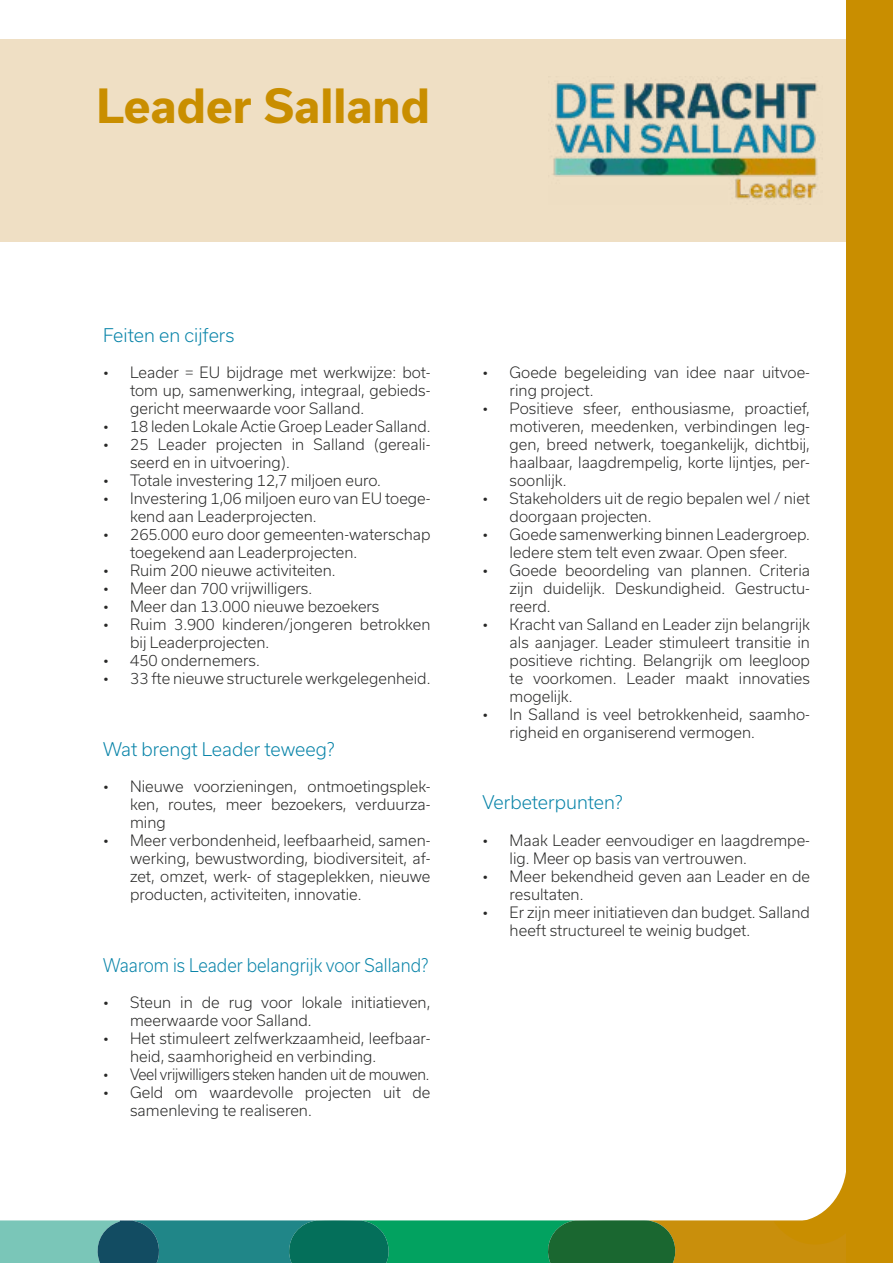
<style>
.page{position:relative;width:893px;height:1263px;background:#fff}
.page>*{position:absolute;margin:0;border:0;box-sizing:border-box;transform-origin:0 0}
.t1{font:700 45px "Usual";color:#c98e00}
.t2{font:300 18px "Usual";color:#0783a8}
.t3{font:300 18px "Usual";color:#0783a8;scale:.92 1}
.t4{font:300 15px/18px "Usual";color:#282827}
.t5{font:300 15px "Usual";letter-spacing:-.02em;color:#282827;scale:.95 1}
</style>
<div class="page">
<div style="left:0;top:39px;width:893px;height:203px;background:#efdfc4"></div>
<img style="left:550px;top:78px;width:268px;height:122px">
<div style="left:846px;top:0;width:47px;height:1263px;background:#c98e00"></div>
<svg style="left:0;top:1172px;width:846px;height:91px"></svg>
<h1 class="t1" style="left:97px;top:80px;width:335px">Leader Salland</h1>
<p class="t2" style="left:103px;top:325px;width:133px">Feiten en cijfers</p>
<p class="t4" style="left:130px;top:363px;width:302px;text-align:justify;text-indent:-27px">• Leader = EU bijdrage met werkwijze: bot&shy;tom up, samenwerking, integraal, gebieds&shy;gericht meerwaarde voor Salland.</p>
<p class="t4" style="left:103px;top:417px;width:329px">• 18 leden Lokale Actie Groep Leader Salland.</p>
<p class="t4" style="left:130px;top:435px;width:302px;text-indent:-27px">• 25 Leader projecten in Salland (gereali&shy;seerd en in uitvoering).</p>
<p class="t4" style="left:103px;top:471px;width:279px">• Totale investering 12,7 miljoen euro.</p>
<p class="t4" style="left:130px;top:489px;width:302px;text-indent:-27px">• Investering 1,06 miljoen euro van EU toege&shy;kend aan Leaderprojecten.</p>
<p class="t4" style="left:130px;top:525px;width:302px;text-indent:-27px">• 265.000 euro door gemeenten-waterschap toegekend aan Leaderprojecten.</p>
<p class="t4" style="left:103px;top:561px;width:234px">• Ruim 200 nieuwe activiteiten.</p>
<p class="t4" style="left:103px;top:579px;width:211px">• Meer dan 700 vrijwilligers.</p>
<p class="t4" style="left:103px;top:597px;width:278px">• Meer dan 13.000 nieuwe bezoekers</p>
<p class="t4" style="left:130px;top:615px;width:302px;text-indent:-27px">• Ruim 3.900 kinderen/jongeren betrokken bij Leaderprojecten.</p>
<p class="t4" style="left:103px;top:651px;width:158px">• 450 ondernemers.</p>
<p class="t4" style="left:103px;top:669px;width:329px">• 33 fte nieuwe structurele werkgelegenheid.</p>
<p class="t2" style="left:103px;top:739px;width:233px">Wat brengt Leader teweeg?</p>
<p class="t4" style="left:130px;top:777px;width:302px;text-align:justify;text-indent:-27px">• Nieuwe voorzieningen, ontmoetingsplek&shy;ken, routes, meer bezoekers, verduurza&shy;ming</p>
<p class="t4" style="left:130px;top:831px;width:302px;text-align:justify;text-indent:-27px">• Meer verbondenheid, leefbaarheid, samen&shy;werking, bewustwording, biodiversiteit, af&shy;zet, omzet, werk- of stageplekken, nieuwe producten, activiteiten, innovatie.</p>
<p class="t3" style="left:103px;top:955px;width:355px">Waarom is Leader belangrijk voor Salland?</p>
<p class="t4" style="left:130px;top:993px;width:302px;text-indent:-27px">• Steun in de rug voor lokale initiatieven, meerwaarde voor Salland.</p>
<p class="t4" style="left:130px;top:1029px;width:302px;text-indent:-27px">• Het stimuleert zelfwerkzaamheid, leefbaar&shy;heid, saamhorigheid en verbinding.</p>
<p class="t5" style="left:103px;top:1066px;width:345px">• Veel vrijwilligers steken handen uit de mouwen.</p>
<p class="t4" style="left:130px;top:1083px;width:302px;text-indent:-27px">• Geld om waardevolle projecten uit de samenleving te realiseren.</p>
<p class="t4" style="left:510px;top:363px;width:302px;text-indent:-27px">• Goede begeleiding van idee naar uitvoe&shy;ring project.</p>
<p class="t4" style="left:510px;top:399px;width:302px;text-align:justify;text-indent:-27px">• Positieve sfeer, enthousiasme, proactief, motiveren, meedenken, verbindingen leg&shy;gen, breed netwerk, toegankelijk, dichtbij, haalbaar, laagdrempelig, korte lijntjes, per&shy;soonlijk.</p>
<p class="t4" style="left:510px;top:489px;width:302px;text-indent:-27px">• Stakeholders uit de regio bepalen wel / niet doorgaan projecten.</p>
<p class="t4" style="left:483px;top:525px;width:329px;text-align:center">• Goede samenwerking binnen Leadergroep.<br>Iedere stem telt even zwaar. Open sfeer.</p>
<p class="t4" style="left:510px;top:561px;width:302px;text-align:justify;text-indent:-27px">• Goede beoordeling van plannen. Criteria zijn duidelijk. Deskundigheid. Gestructu&shy;reerd.</p>
<p class="t4" style="left:510px;top:615px;width:302px;text-align:justify;text-indent:-27px">• Kracht van Salland en Leader zijn belangrijk als aanjager. Leader stimuleert transitie in positieve richting. Belangrijk om leegloop te voorkomen. Leader maakt innovaties mogelijk.</p>
<p class="t4" style="left:510px;top:705px;width:302px;text-indent:-27px">• In Salland is veel betrokkenheid, saamho&shy;righeid en organiserend vermogen.</p>
<p class="t2" style="left:483px;top:792px;width:141px">Verbeterpunten?</p>
<p class="t4" style="left:510px;top:831px;width:302px;text-indent:-27px">• Maak Leader eenvoudiger en laagdrempe&shy;lig. Meer op basis van vertrouwen.</p>
<p class="t4" style="left:510px;top:867px;width:302px;text-indent:-27px">• Meer bekendheid geven aan Leader en de resultaten.</p>
<p class="t4" style="left:510px;top:903px;width:302px;text-indent:-27px">• Er zijn meer initiatieven dan budget. Salland heeft structureel te weinig budget.</p>
</div>
